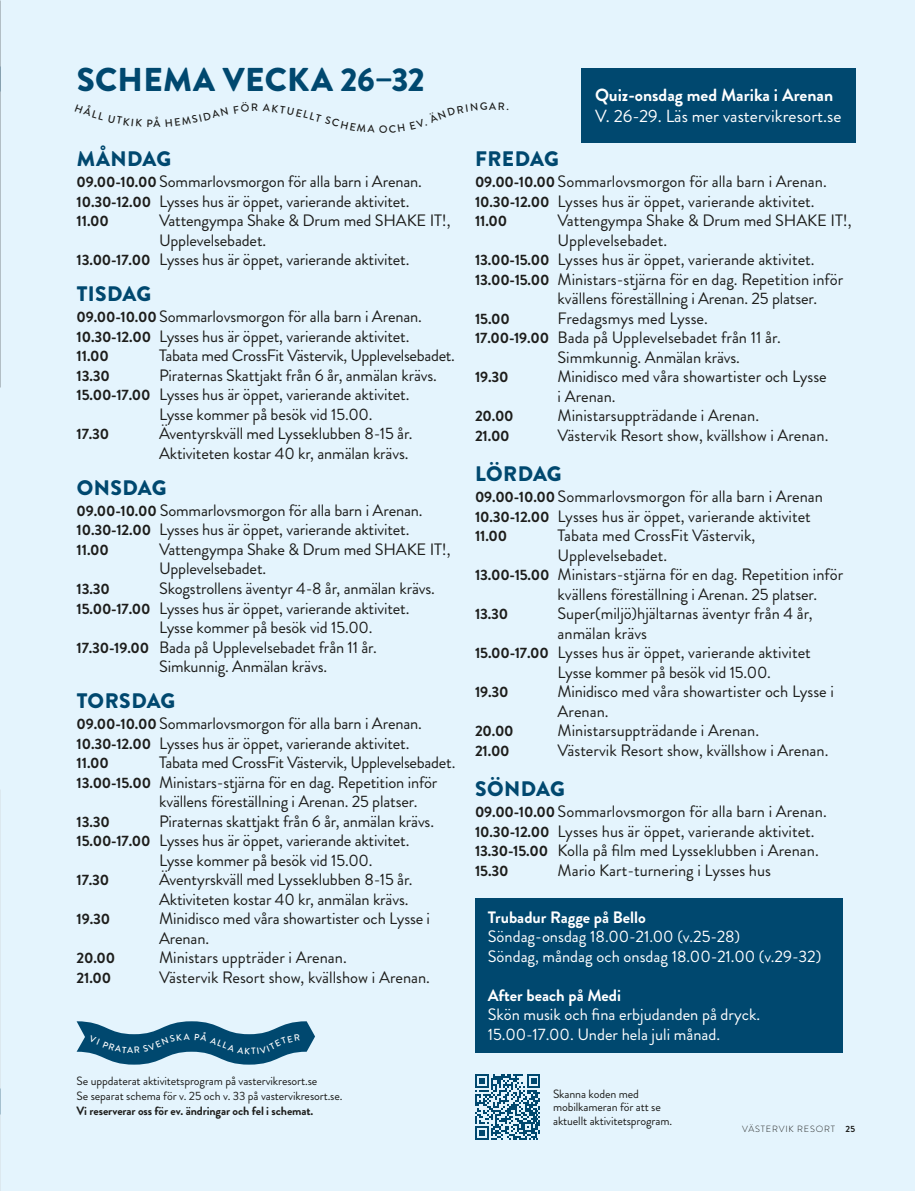
<style>
.page{position:relative;width:915px;height:1191px;background:#fff}
.page>*{position:absolute;margin:0;border:0;box-sizing:border-box;transform-origin:0 0}
.t1{font:900 33px "Brandon Grotesque";letter-spacing:.01em;color:#00486f}
.t2{font:900 21px "Brandon Grotesque";letter-spacing:.02em;color:#00486f}
.t3{font:17.55px "Brandon Grotesque";color:#fff}
.t4{font:700 17.55px "Brandon Grotesque";color:#fff}
.t5{font:16.5px/19.5px "Brandon Grotesque";letter-spacing:-.01em;color:#1d1d1b}
.t6{font:16.5px/19.5px "Brandon Grotesque";color:#fff}
.t7{font:700 16.5px "Brandon Grotesque";color:#fff}
.t8{font:700 15px "Brandon Grotesque";letter-spacing:-.01em;color:#1d1d1b}
.t9{font:12px/13.5px "Brandon Grotesque";letter-spacing:-.01em;color:#1d1d1b}
.t10{font:700 12px "Brandon Grotesque";letter-spacing:-.01em;color:#1d1d1b}
.t11{font:500 10.65px "Brandon Grotesque";color:#1d1d1b}
.t12{font:300 9px "Brandon Grotesque";letter-spacing:.09em;color:#1d1d1b}
.s1{font-weight:700;font-size:15px}
.s2{font-weight:700}
</style>
<div class="page">
<div style="left:0;top:0;width:914px;height:1191px;background:#e4f4fd"></div>
<img style="left:0;top:789px;width:1px;height:402px">
<div style="left:581px;top:68px;width:274px;height:75px;background:#00486f"></div>
<div style="left:475px;top:898px;width:366px;height:154px;background:#00486f"></div>
<svg style="left:475px;top:1074px;width:65px;height:65px"></svg>
<svg style="left:77px;top:1021px;width:238px;height:43px"></svg>
<h1 class="t1" style="left:77px;top:56px;width:349px">SCHEMA VECKA 26–32</h1>
<p class="t2" style="left:77px;top:144px;width:96px">MÅNDAG</p>
<p class="t5" style="left:77px;top:172px;width:347px"><span class="s1">09.00-10.00</span> Sommarlovsmorgon för alla barn i Arenan.<br><span class="s1">10.30-12.00</span> Lysses hus är öppet, varierande aktivitet.</p>
<p class="t8" style="left:77px;top:211px;width:34px">11.00</p>
<p class="t5" style="left:159px;top:211px;width:293px">Vattengympa Shake &amp; Drum med SHAKE IT!,</p>
<p class="t5" style="left:159px;top:231px;width:108px">Upplevelsebadet.</p>
<p class="t5" style="left:77px;top:250px;width:334px"><span class="s1">13.00-17.00</span> Lysses hus är öppet, varierande aktivitet.</p>
<p class="t2" style="left:77px;top:279px;width:76px">TISDAG</p>
<p class="t5" style="left:77px;top:307px;width:347px"><span class="s1">09.00-10.00</span> Sommarlovsmorgon för alla barn i Arenan.<br><span class="s1">10.30-12.00</span> Lysses hus är öppet, varierande aktivitet.</p>
<p class="t8" style="left:77px;top:346px;width:34px">11.00</p>
<p class="t5" style="left:159px;top:346px;width:297px">Tabata med CrossFit Västervik, Upplevelsebadet.</p>
<p class="t8" style="left:77px;top:365px;width:35px">13.30</p>
<p class="t5" style="left:159px;top:366px;width:279px">Piraternas Skattjakt från 6 år, anmälan krävs.</p>
<p class="t5" style="left:77px;top:385px;width:334px"><span class="s1">15.00-17.00</span> Lysses hus är öppet, varierande aktivitet.</p>
<p class="t5" style="left:159px;top:405px;width:215px">Lysse kommer på besök vid 15.00.</p>
<p class="t8" style="left:77px;top:424px;width:34px">17.30</p>
<p class="t5" style="left:159px;top:424px;width:255px">Äventyrskväll med Lysseklubben 8-15 år.<br>Aktiviteten kostar 40 kr, anmälan krävs.</p>
<p class="t2" style="left:77px;top:473px;width:91px">ONSDAG</p>
<p class="t5" style="left:77px;top:501px;width:347px"><span class="s1">09.00-10.00</span> Sommarlovsmorgon för alla barn i Arenan.<br><span class="s1">10.30-12.00</span> Lysses hus är öppet, varierande aktivitet.</p>
<p class="t8" style="left:77px;top:539px;width:34px">11.00</p>
<p class="t5" style="left:159px;top:540px;width:293px">Vattengympa Shake &amp; Drum med SHAKE IT!,<br>Upplevelsebadet.</p>
<p class="t8" style="left:77px;top:578px;width:35px">13.30</p>
<p class="t5" style="left:159px;top:579px;width:277px">Skogstrollens äventyr 4-8 år, anmälan krävs.</p>
<p class="t5" style="left:77px;top:598px;width:334px"><span class="s1">15.00-17.00</span> Lysses hus är öppet, varierande aktivitet.</p>
<p class="t5" style="left:159px;top:618px;width:215px">Lysse kommer på besök vid 15.00.</p>
<p class="t5" style="left:77px;top:637px;width:302px"><span class="s1">17.30-19.00</span> Bada på Upplevelsebadet från 11 år.</p>
<p class="t5" style="left:159px;top:657px;width:169px">Simkunnig. Anmälan krävs.</p>
<p class="t2" style="left:77px;top:686px;width:100px">TORSDAG</p>
<p class="t5" style="left:77px;top:714px;width:347px"><span class="s1">09.00-10.00</span> Sommarlovsmorgon för alla barn i Arenan.<br><span class="s1">10.30-12.00</span> Lysses hus är öppet, varierande aktivitet.</p>
<p class="t8" style="left:77px;top:752px;width:34px">11.00</p>
<p class="t5" style="left:159px;top:753px;width:298px">Tabata med CrossFit Västervik, Upplevelsebadet.</p>
<p class="t5" style="left:77px;top:772px;width:362px"><span class="s1">13.00-15.00</span> Ministars-stjärna för en dag. Repetition inför</p>
<p class="t5" style="left:159px;top:792px;width:260px">kvällens föreställning i Arenan. 25 platser.</p>
<p class="t8" style="left:77px;top:811px;width:35px">13.30</p>
<p class="t5" style="left:159px;top:811px;width:276px">Piraternas skattjakt från 6 år, anmälan krävs.</p>
<p class="t5" style="left:77px;top:831px;width:334px"><span class="s1">15.00-17.00</span> Lysses hus är öppet, varierande aktivitet.</p>
<p class="t5" style="left:159px;top:850px;width:215px">Lysse kommer på besök vid 15.00.</p>
<p class="t8" style="left:77px;top:869px;width:34px">17.30</p>
<p class="t5" style="left:159px;top:870px;width:255px">Äventyrskväll med Lysseklubben 8-15 år.<br>Aktiviteten kostar 40 kr, anmälan krävs.</p>
<p class="t8" style="left:77px;top:908px;width:35px">19.30</p>
<p class="t5" style="left:159px;top:909px;width:272px">Minidisco med våra showartister och Lysse i<br>Arenan.</p>
<p class="t8" style="left:77px;top:947px;width:40px">20.00</p>
<p class="t5" style="left:159px;top:948px;width:189px">Ministars uppträder i Arenan.</p>
<p class="t8" style="left:77px;top:967px;width:36px">21.00</p>
<p class="t5" style="left:159px;top:967px;width:272px">Västervik Resort show, kvällshow i Arenan.</p>
<p class="t9" style="left:77px;top:1073px;width:267px;line-height:15px">Se uppdaterat aktivitetsprogram på vastervikresort.se<br>Se separat schema för v. 25 och v. 33 på vastervikresort.se.</p>
<p class="t10" style="left:77px;top:1102px;width:238px">Vi reserverar oss för ev. ändringar och fel i schemat.</p>
<p class="t11" style="left:497px;top:99px;width:9px">R</p>
<p class="t4" style="left:594px;top:83px;width:240px">Quiz-onsdag med Marika i Arenan</p>
<p class="t3" style="left:594px;top:104px;width:248px">V. 26-29. Läs mer vastervikresort.se</p>
<p class="t2" style="left:475px;top:144px;width:85px">FREDAG</p>
<p class="t5" style="left:475px;top:172px;width:353px"><span class="s1">09.00-10.00</span> Sommarlovsmorgon för alla barn i Arenan.<br><span class="s1">10.30-12.00</span> Lysses hus är öppet, varierande aktivitet.</p>
<p class="t8" style="left:475px;top:211px;width:34px">11.00</p>
<p class="t5" style="left:557px;top:211px;width:295px">Vattengympa Shake &amp; Drum med SHAKE IT!,</p>
<p class="t5" style="left:557px;top:231px;width:111px">Upplevelsebadet.</p>
<p class="t5" style="left:475px;top:250px;width:341px"><span class="s1">13.00-15.00</span> Lysses hus är öppet, varierande aktivitet.</p>
<p class="t5" style="left:475px;top:270px;width:369px"><span class="s1">13.00-15.00</span> Ministars-stjärna för en dag. Repetition inför</p>
<p class="t5" style="left:557px;top:289px;width:261px">kvällens föreställning i Arenan. 25 platser.</p>
<p class="t8" style="left:475px;top:308px;width:36px">15.00</p>
<p class="t5" style="left:557px;top:309px;width:152px">Fredagsmys med Lysse.</p>
<p class="t5" style="left:475px;top:328px;width:307px"><span class="s1">17.00-19.00</span> Bada på Upplevelsebadet från 11 år.</p>
<p class="t5" style="left:557px;top:348px;width:184px">Simmkunnig. Anmälan krävs.</p>
<p class="t8" style="left:475px;top:367px;width:35px">19.30</p>
<p class="t5" style="left:557px;top:367px;width:270px">Minidisco med våra showartister och Lysse i Arenan.</p>
<p class="t8" style="left:475px;top:406px;width:40px">20.00</p>
<p class="t5" style="left:557px;top:406px;width:203px">Ministarsuppträdande i Arenan.</p>
<p class="t8" style="left:475px;top:425px;width:36px">21.00</p>
<p class="t5" style="left:557px;top:426px;width:272px">Västervik Resort show, kvällshow i Arenan.</p>
<p class="t2" style="left:475px;top:459px;width:88px">LÖRDAG</p>
<p class="t5" style="left:475px;top:487px;width:349px"><span class="s1">09.00-10.00</span> Sommarlovsmorgon för alla barn i Arenan<br><span class="s1">10.30-12.00</span> Lysses hus är öppet, varierande aktivitet</p>
<p class="t8" style="left:475px;top:525px;width:34px">11.00</p>
<p class="t5" style="left:557px;top:526px;width:199px">Tabata med CrossFit Västervik,</p>
<p class="t5" style="left:557px;top:545px;width:111px">Upplevelsebadet.</p>
<p class="t5" style="left:475px;top:565px;width:369px"><span class="s1">13.00-15.00</span> Ministars-stjärna för en dag. Repetition inför</p>
<p class="t5" style="left:557px;top:584px;width:261px">kvällens föreställning i Arenan. 25 platser.</p>
<p class="t8" style="left:475px;top:603px;width:35px">13.30</p>
<p class="t5" style="left:557px;top:604px;width:256px">Super(miljö)hjältarnas äventyr från 4 år,</p>
<p class="t5" style="left:557px;top:623px;width:91px">anmälan krävs</p>
<p class="t5" style="left:475px;top:643px;width:337px"><span class="s1">15.00-17.00</span> Lysses hus är öppet, varierande aktivitet</p>
<p class="t5" style="left:557px;top:662px;width:215px">Lysse kommer på besök vid 15.00.</p>
<p class="t8" style="left:475px;top:681px;width:35px">19.30</p>
<p class="t5" style="left:557px;top:682px;width:278px">Minidisco med våra showartister och Lysse i<br>Arenan.</p>
<p class="t8" style="left:475px;top:720px;width:40px">20.00</p>
<p class="t5" style="left:557px;top:721px;width:203px">Ministarsuppträdande i Arenan.</p>
<p class="t8" style="left:475px;top:740px;width:36px">21.00</p>
<p class="t5" style="left:557px;top:740px;width:272px">Västervik Resort show, kvällshow i Arenan.</p>
<p class="t2" style="left:475px;top:774px;width:91px">SÖNDAG</p>
<p class="t5" style="left:475px;top:802px;width:353px"><span class="s1">09.00-10.00</span> Sommarlovsmorgon för alla barn i Arenan.<br><span class="s1">10.30-12.00</span> Lysses hus är öppet, varierande aktivitet.<br><span class="s1">13.30-15.00</span> Kolla på film med Lysseklubben i Arenan.</p>
<p class="t8" style="left:475px;top:860px;width:35px">15.30</p>
<p class="t5" style="left:557px;top:860px;width:215px">Mario Kart-turnering i Lysses hus</p>
<p class="t7" style="left:487px;top:905px;width:160px">Trubadur Ragge på Bello</p>
<p class="t6" style="left:487px;top:927px;width:335px">Söndag-onsdag 18.00-21.00 (v.25-28)<br>Söndag, måndag och onsdag 18.00-21.00 (v.29-32)</p>
<p class="t7" style="left:487px;top:983px;width:135px">After beach på Medi</p>
<p class="t6" style="left:487px;top:1005px;width:274px">Skön musik och fina erbjudanden på dryck.<br>15.00-17.00. Under hela juli månad.</p>
<p class="t9" style="left:553px;top:1087px;width:120px">Skanna koden med mobilkameran för att se aktuellt aktivitetsprogram.</p>
<p class="t12" style="left:741px;top:1122px;width:115px">VÄSTERVIK RESORT <span class="s2">25</span></p>
</div>
